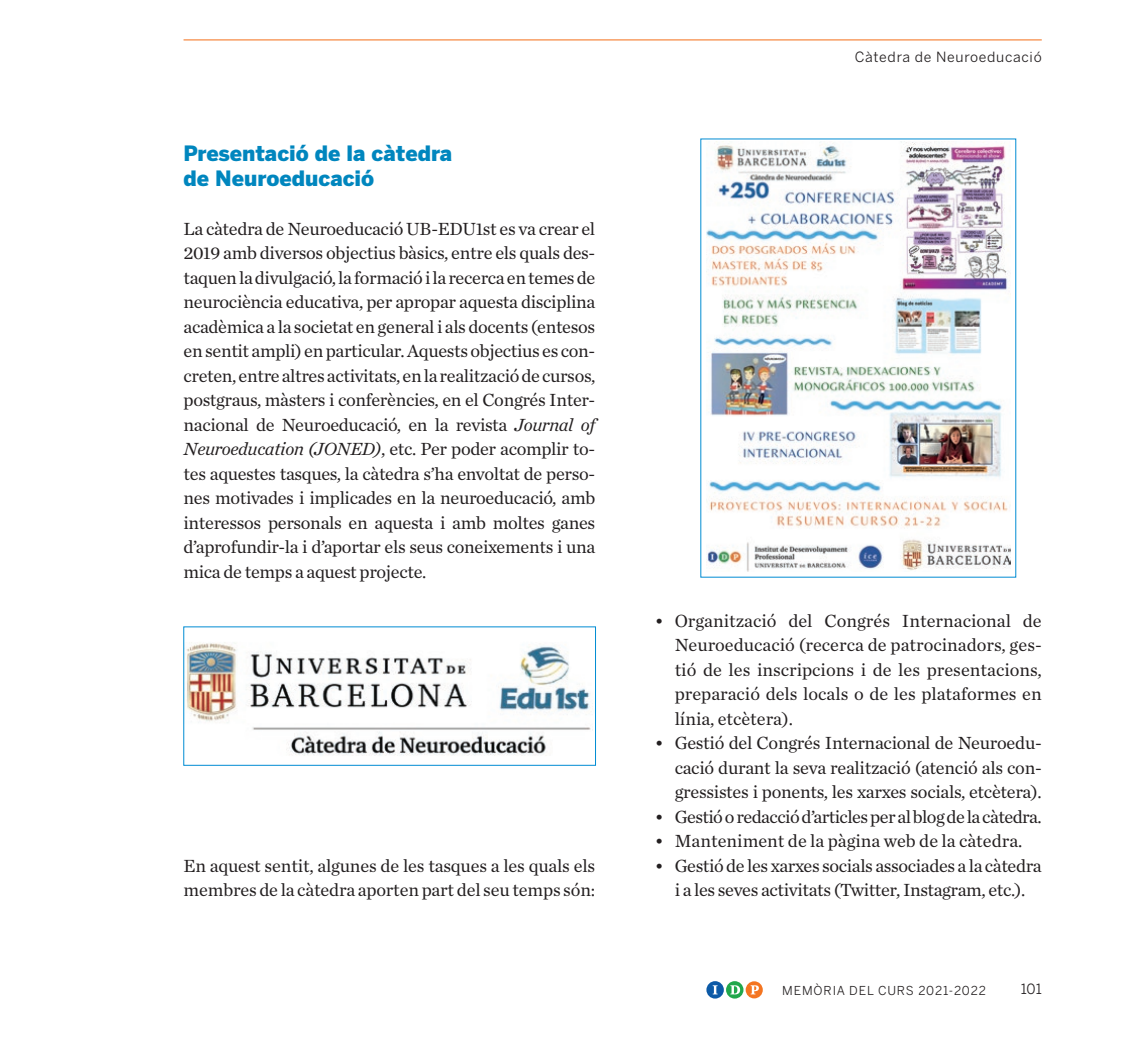
<style>
.page{position:relative;width:1141px;height:1042px;background:#fff}
.page>*{position:absolute;margin:0;border:0;box-sizing:border-box;transform-origin:0 0}
.t1{font:900 21px/24.5px "Benton Sans";color:#0086be}
.t2{font:18.38px/24.5px "Chronicle Text G1";letter-spacing:-.015em;color:#231f20;text-align:justify}
.t3{font:14px "Benton Sans";letter-spacing:.05em;color:#231f20}
.t4{font:12.25px "Benton Sans";letter-spacing:.07em;color:#231f20}
.s1{font-style:italic}
</style>
<div class="page">
<hr style="left:184px;top:39px;width:858px;height:1px;background:#f47521">
<div style="left:746px;top:981px;width:17px;height:17px;background:#f47521;border-radius:50%"></div>
<svg style="left:751px;top:985px;width:8px;height:9px"></svg>
<div style="left:726px;top:981px;width:17px;height:17px;background:#21a74c;border-radius:50%"></div>
<svg style="left:730px;top:985px;width:10px;height:9px"></svg>
<div style="left:706px;top:981px;width:18px;height:17px;background:#0c5aa7;border-radius:50%"></div>
<svg style="left:713px;top:985px;width:5px;height:9px"></svg>
<img style="left:186px;top:642px;width:407px;height:114px">
<img style="left:706px;top:142px;width:304px;height:429px">
<p class="t1" style="left:184px;top:141px;width:270px">Presentació de la càtedra de Neuroeducació</p>
<p class="t2" style="left:184px;top:215px;width:413px">La càtedra de Neuroeducació UB-EDU1st es va crear el 2019 amb diversos objectius bàsics, entre els quals des&shy;taquen la divulgació, la formació i la recerca en temes de neurociència educativa, per apropar aquesta disciplina acadèmica a la societat en general i als docents (entesos en sentit ampli) en particular. Aquests objectius es con&shy;creten, entre altres activitats, en la realització de cursos, postgraus, màsters i conferències, en el Congrés Inter&shy;nacional de Neuroeducació, en la revista <span class="s1">Journal of Neuroeducation (JONED)</span>, etc. Per poder acomplir to&shy;tes aquestes tasques, la càtedra s’ha envoltat de perso&shy;nes motivades i implicades en la neuroeducació, amb interessos personals en aquesta i amb moltes ganes d’aprofundir-la i d’aportar els seus coneixements i una mica de temps a aquest projecte.</p>
<p class="t2" style="left:184px;top:852px;width:413px">En aquest sentit, algunes de les tasques a les quals els membres de la càtedra aporten part del seu temps són:</p>
<p class="t3" style="left:855px;top:49px;width:188px">Càtedra de Neuroeducació</p>
<p class="t2" style="left:675px;top:607px;width:369px;text-indent:-20px">• Organització del Congrés Internacional de Neuroeducació (recerca de patrocinadors, ges&shy;tió de les inscripcions i de les presentacions, preparació dels locals o de les plataformes en línia, etcètera).</p>
<p class="t2" style="left:675px;top:729px;width:369px;text-indent:-20px">• Gestió del Congrés Internacional de Neuroedu&shy;cació durant la seva realització (atenció als con&shy;gressistes i ponents, les xarxes socials, etcètera).</p>
<p class="t2" style="left:655px;top:803px;width:388px">• Gestió o redacció d’articles per al blog de la càtedra.</p>
<p class="t2" style="left:655px;top:827px;width:369px">• Manteniment de la pàgina web de la càtedra.</p>
<p class="t2" style="left:655px;top:852px;width:388px;text-align:center">• Gestió de les xarxes socials associades a la càtedra i a les seves activitats (Twitter, Instagram, etc.).</p>
<p class="t4" style="left:782px;top:983px;width:205px">MEMÒRIA DEL CURS 2021-2022</p>
<p class="t3" style="left:1021px;top:981px;width:23px">101</p>
</div>
